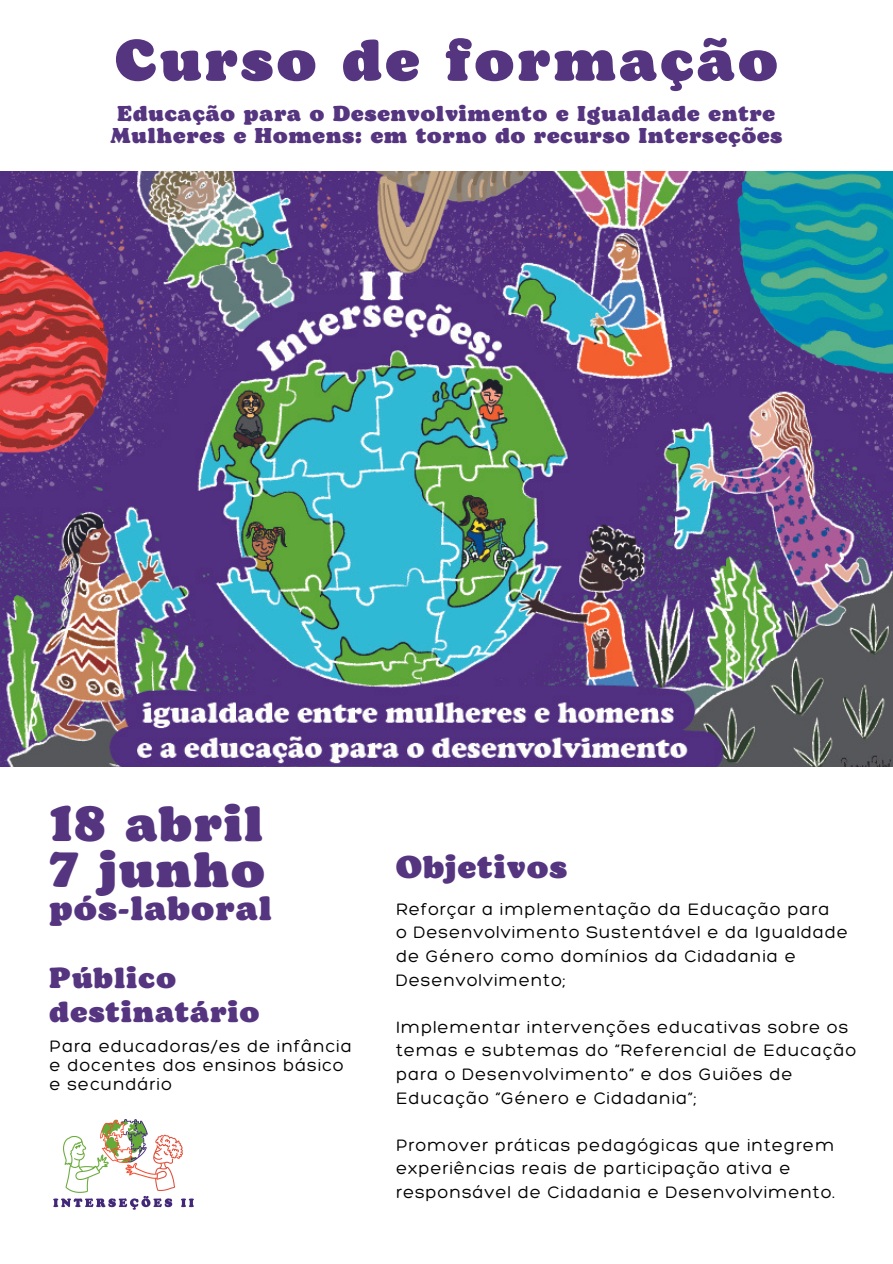
<style>
.page{position:relative;width:893px;height:1264px;background:#fff}
.page>*{position:absolute;margin:0;border:0;box-sizing:border-box;transform-origin:0 0}
.t1{font:900 58.05px "Bogart";letter-spacing:.07em;color:#563580}
.t2{font:900 49.35px/46.8px "Bogart";letter-spacing:.05em;color:#563580}
.t3{font:900 33.6px "Bogart";letter-spacing:.05em;color:#563580}
.t4{font:900 31.5px "Bogart";letter-spacing:.05em;color:#563580}
.t5{font:900 28.95px/34.2px "Bogart";letter-spacing:.05em;color:#563580}
.t6{font:900 21.45px/22px "Bogart";letter-spacing:.05em;color:#563580;text-align:center}
.t7{font:300 18px/23.5px "Hero";letter-spacing:.05em;color:#000}
</style>
<div class="page">
<img style="left:0;top:171px;width:892px;height:595px">
<img style="left:54px;top:1119px;width:140px;height:90px">
<h1 class="t1" style="left:115px;top:19px;width:663px">Curso de formação</h1>
<p class="t6" style="left:110px;top:103px;width:673px">Educação para o Desenvolvimento e Igualdade entre<br>Mulheres e Homens: em torno do recurso Interseções</p>
<h2 class="t2" style="left:50px;top:802px;width:216px">18 abril<br>7 junho</h2>
<h3 class="t3" style="left:50px;top:884px;width:223px">pós-laboral</h3>
<h3 class="t5" style="left:50px;top:962px;width:211px">Público destinatário</h3>
<p class="t7" style="left:50px;top:1035px;width:304px;line-height:19px">Para educadoras/es de infância e docentes dos ensinos básico e secundário</p>
<h3 class="t4" style="left:396px;top:844px;width:172px">Objetivos</h3>
<p class="t7" style="left:396px;top:896px;width:453px">Reforçar a implementação da Educação para<br>o Desenvolvimento Sustentável e da Igualdade de Género como domínios da Cidadania e Desenvolvimento;</p>
<p class="t7" style="left:396px;top:1014px;width:462px">Implementar intervenções educativas sobre os temas e subtemas do “Referencial de Educação para o Desenvolvimento” e dos Guiões de Educação “Género e Cidadania”;</p>
<p class="t7" style="left:396px;top:1132px;width:440px">Promover práticas pedagógicas que integrem experiências reais de participação ativa e responsável de Cidadania e Desenvolvimento.</p>
</div>
